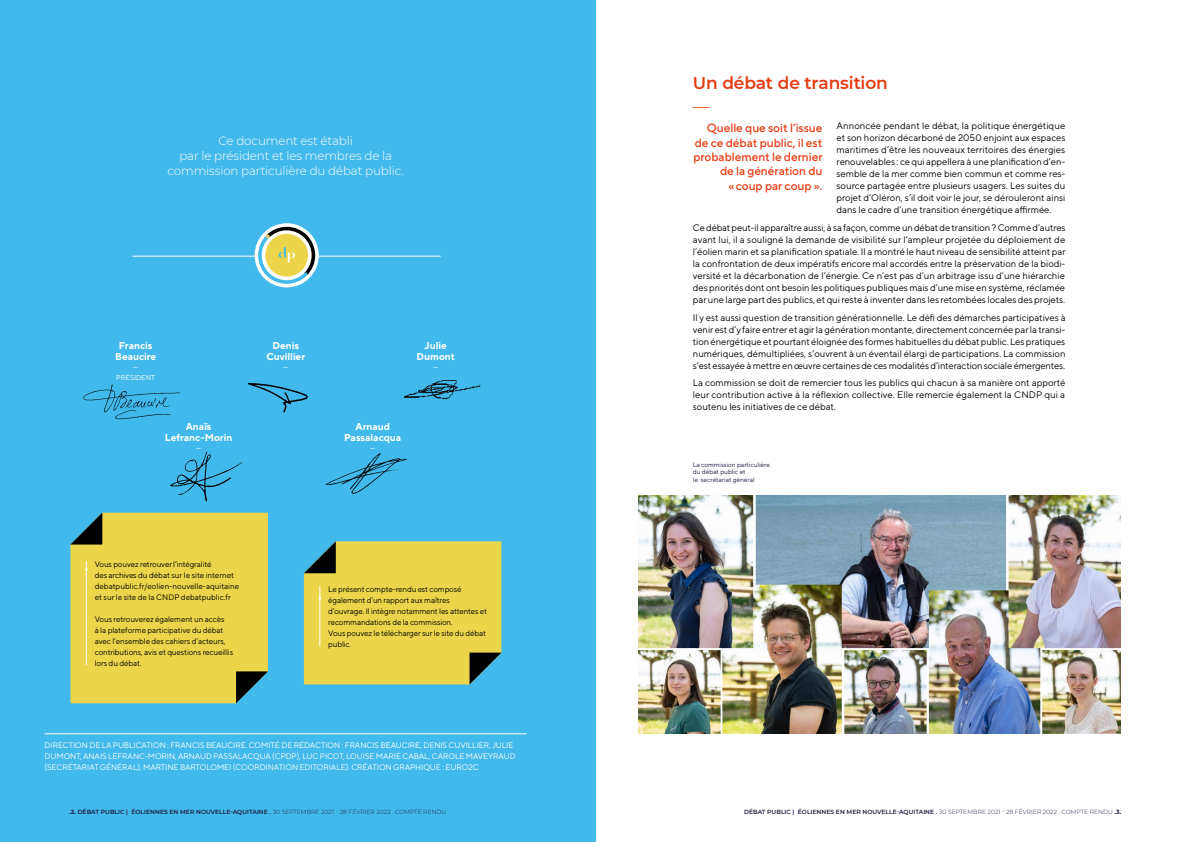
<style>
.page{position:relative;width:1191px;height:842px;background:#fff}
.page>*{position:absolute;margin:0;border:0;box-sizing:border-box;transform-origin:0 0}
.t1{font:600 17px "Montserrat";letter-spacing:-.01em;color:#e63b11}
.t2{font:300 17px "Montserrat";color:#e63b11}
.t3{font:500 12px/14.4px "TT Norms Pro";letter-spacing:-.005em;color:#e63b11;text-align:right}
.t4{font:300 12px/15px "Montserrat";letter-spacing:-.01em;color:#fff;text-align:center}
.t5{font:700 10px/11px "TT Norms Pro";color:#fff;text-align:center}
.t6{font:9.5px/12px "TT Norms Pro";color:#000;text-align:justify}
.t7{font:8px/11px "TT Norms Pro";letter-spacing:-.015em;color:#000}
.t8{font:8px/11px "TT Norms Pro";letter-spacing:-.01em;color:#fff}
.t9{font:7px/10px "TT Norms Pro";color:#fff;text-align:center}
.t10{font:6.5px/7.8px "TT Norms Pro";color:#201a41}
.t11{font:600 6px "Montserrat";letter-spacing:.005em;color:#201a41}
.s1{font-weight:700}
.s2{font-weight:300}
</style>
<div class="page">
<div style="left:0;top:0;width:596px;height:842px;background:#41b9ec"></div>
<hr style="left:45px;top:734px;width:482px;height:1px;background:#fff">
<hr style="left:133px;top:256px;width:307px;height:1px;background:#fff">
<svg style="left:254px;top:223px;width:65px;height:64px"></svg>
<svg style="left:258px;top:227px;width:57px;height:57px"></svg>
<img style="left:638px;top:495px;width:482px;height:238px">
<svg style="left:70px;top:513px;width:198px;height:190px;background:#decd4f"></svg>
<svg style="left:304px;top:541px;width:197px;height:143px;background:#ddcb4e"></svg>
<img style="left:170px;top:451px;width:73px;height:51px">
<img style="left:325px;top:453px;width:82px;height:41px">
<img style="left:248px;top:382px;width:60px;height:31px">
<img style="left:403px;top:380px;width:78px;height:20px">
<img style="left:83px;top:384px;width:98px;height:36px">
<p class="t4" style="left:168px;top:133px;width:238px">Ce document est établi<br>par le président et les membres de la commission particulière du débat public.</p>
<p class="t5" style="left:115px;top:340px;width:43px">Francis<br>Beaucire</p>
<p class="t9" style="left:116px;top:363px;width:40px">—<br>PRÉSIDENT</p>
<p class="t5" style="left:165px;top:421px;width:69px">Anaïs<br>Lefranc-Morin</p>
<p class="t9" style="left:196px;top:443px;width:7px">—</p>
<p class="t5" style="left:266px;top:340px;width:40px">Denis<br>Cuvillier</p>
<p class="t9" style="left:283px;top:363px;width:7px">—</p>
<p class="t5" style="left:416px;top:340px;width:40px">Julie<br>Dumont</p>
<p class="t9" style="left:433px;top:363px;width:7px">—</p>
<p class="t5" style="left:344px;top:421px;width:59px">Arnaud<br>Passalacqua</p>
<p class="t9" style="left:370px;top:443px;width:7px">—</p>
<p class="t7" style="left:95px;top:558px;width:146px">Vous pouvez retrouver l’intégralité<br>des archives du débat sur le site internet debatpublic.fr/eolien-nouvelle-aquitaine et sur le site de la CNDP debatpublic.fr</p>
<p class="t7" style="left:95px;top:613px;width:140px">Vous retrouverez également un accès<br>à la plateforme participative du débat avec l’ensemble des cahiers d’acteurs, contributions, avis et questions recueillis lors du débat.</p>
<p class="t7" style="left:328px;top:583px;width:160px">Le présent compte-rendu est composé également d’un rapport aux maîtres d’ouvrage. Il intègre notamment les attentes et recommandations de la commission.<br>Vous pouvez le télécharger sur le site du débat public.</p>
<p class="t8" style="left:45px;top:739px;width:472px">DIRECTION DE LA PUBLICATION : FRANCIS BEAUCIRE. COMITÉ DE RÉDACTION : FRANCIS BEAUCIRE, DENIS CUVILLIER, JULIE<br>DUMONT, ANAIS LEFRANC-MORIN, ARNAUD PASSALACQUA (CPDP), LUC PICOT, LOUISE MARIE CABAL, CAROLE MAVEYRAUD (SECRÉTARIAT GÉNÉRAL), MARTINE BARTOLOMEI (COORDINATION EDITORIALE). CRÉATION GRAPHIQUE : EURO2C</p>
<h1 class="t1" style="left:693px;top:71px;width:196px">Un débat de transition</h1>
<h1 class="t2" style="left:693px;top:94px;width:18px">—</h1>
<p class="t6" style="left:836px;top:120px;width:230px">Annoncée pendant le débat, la politique énergétique et son horizon décarboné de 2050 enjoint aux espaces maritimes d’être les nouveaux territoires des énergies renouvelables : ce qui appellera à une planification d’en&shy;semble de la mer comme bien commun et comme res&shy;source partagée entre plusieurs usagers. Les suites du projet d’Oléron, s’il doit voir le jour, se dérouleront ainsi dans le cadre d’une transition énergétique affirmée.</p>
<p class="t6" style="left:693px;top:221px;width:374px">Ce débat peut-il apparaître aussi, à sa façon, comme un débat de transition ? Comme d’autres avant lui, il a souligné la demande de visibilité sur l’ampleur projetée du déploiement de l’éolien marin et sa planification spatiale. Il a montré le haut niveau de sensibilité atteint par la confrontation de deux impératifs encore mal accordés entre la préservation de la biodi&shy;versité et la décarbonation de l’énergie. Ce n’est pas d’un arbitrage issu d’une hiérarchie des priorités dont ont besoin les politiques publiques mais d’une mise en système, réclamée par une large part des publics, et qui reste à inventer dans les retombées locales des projets.</p>
<p class="t6" style="left:693px;top:311px;width:374px">Il y est aussi question de transition générationnelle. Le défi des démarches participatives à venir est d’y faire entrer et agir la génération montante, directement concernée par la transi&shy;tion énergétique et pourtant éloignée des formes habituelles du débat public. Les pratiques numériques, démultipliées, s’ouvrent à un éventail élargi de participations. La commission s’est essayée à mettre en œuvre certaines de ces modalités d’interaction sociale émergentes.</p>
<p class="t6" style="left:693px;top:377px;width:374px">La commission se doit de remercier tous les publics qui chacun à sa manière ont apporté leur contribution active à la réflexion collective. Elle remercie également la CNDP qui a soutenu les initiatives de ce débat.</p>
<p class="t3" style="left:693px;top:120px;width:131px">Quelle que soit l’issue de ce débat public, il est probablement le dernier de la génération du «coup par coup ».</p>
<p class="t10" style="left:693px;top:460px;width:79px">La commission particulière du débat public et<br>le secrétariat général</p>
<p class="t11" style="left:69px;top:807px;width:379px"><span class="s1">.2.</span> DÉBAT PUBLIC | ÉOLIENNES EN MER NOUVELLE-AQUITAINE . <span class="s2">30 SEPTEMBRE 2021 - 28 FÉVRIER 2022 . COMPTE RENDU</span></p>
<p class="t11" style="left:744px;top:807px;width:379px">DÉBAT PUBLIC | ÉOLIENNES EN MER NOUVELLE-AQUITAINE . <span class="s2">30 SEPTEMBRE 2021 - 28 FÉVRIER 2022 . COMPTE RENDU</span> <span class="s1">.3.</span></p>
</div>
